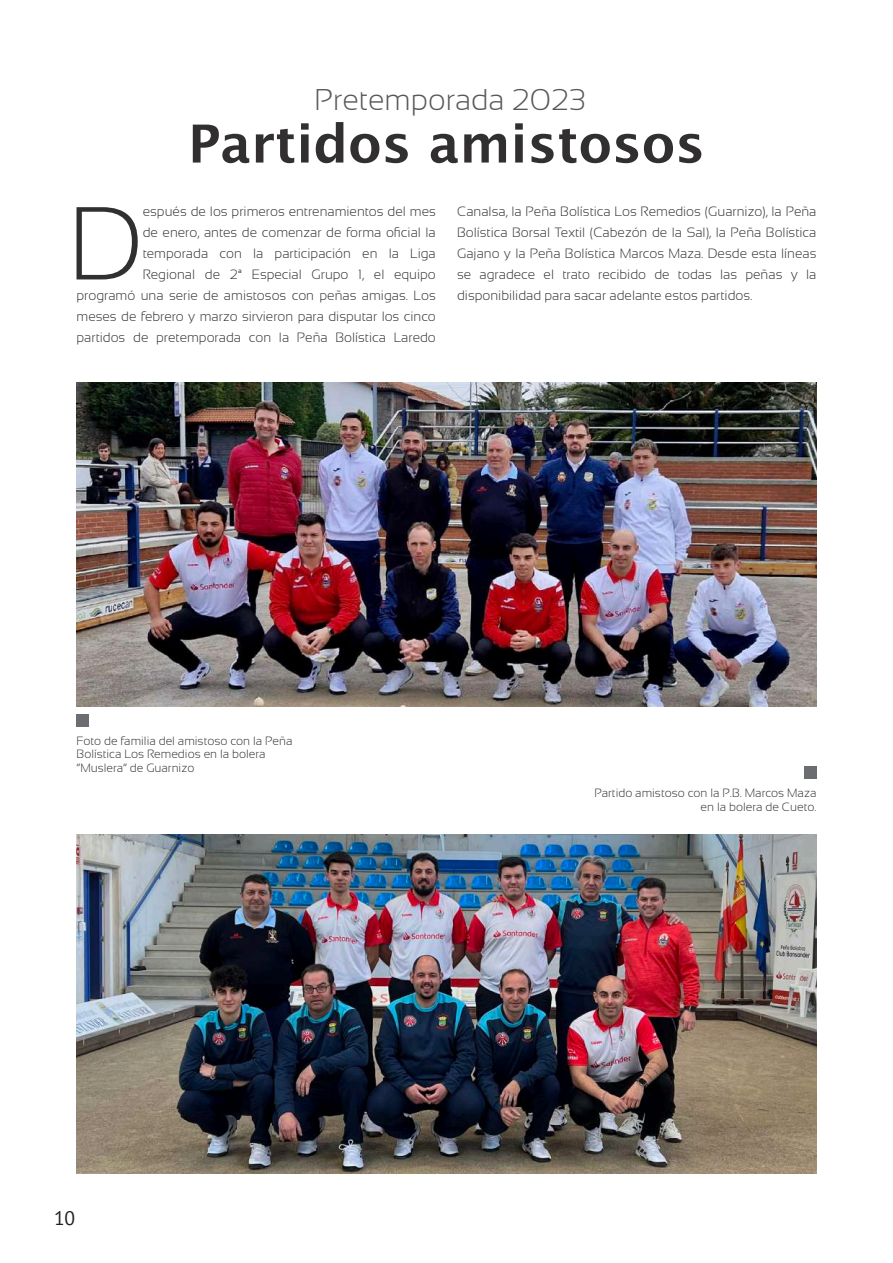
<style>
.page{position:relative;width:893px;height:1263px;background:#fff}
.page>*{position:absolute;margin:0;border:0;box-sizing:border-box;transform-origin:0 0}
.t1{font:300 103.5px "Sansation";color:#312f30}
.t2{font:700 52.5px "Lucida Grande";color:#312f30}
.t3{font:300 30px "Sansation";color:#57585a}
.t4{font:19.5px "PT Sans";color:#231f20}
.t5{font:300 13.5px/21px "Sansation";color:#312f30;text-align:right}
.t6{font:300 12px/13.5px "Sansation";color:#312f30}
</style>
<div class="page">
<div style="left:77px;top:714px;width:12px;height:13px;background:#6c6d70"></div>
<div style="left:804px;top:766px;width:12px;height:13px;background:#6c6d70"></div>
<img style="left:77px;top:383px;width:739px;height:323px">
<img style="left:77px;top:834px;width:739px;height:340px">
<h3 class="t3" style="left:315px;top:88px;width:273px">Pretemporada 2023</h3>
<h2 class="t2" style="left:188px;top:121px;width:518px">Partidos amistosos</h2>
<h1 class="t1" style="left:68px;top:204px;width:76px">D</h1>
<p class="t5" style="left:77px;top:202px;width:361px">espués de los primeros entrenamientos del mes<br>de enero, antes de comenzar de forma oficial la temporada con la participación en la Liga<br>Regional de 2ª Especial Grupo 1, el equipo<br>programó una serie de amistosos con peñas amigas. Los meses de febrero y marzo sirvieron para disputar los cinco partidos de pretemporada con la Peña Bolística Laredo</p>
<p class="t5" style="left:457px;top:202px;width:361px;text-align:justify">Canalsa, la Peña Bolística Los Remedios (Guarnizo), la Peña Bolística Borsal Textil (Cabezón de la Sal), la Peña Bolística Gajano y la Peña Bolística Marcos Maza. Desde esta líneas se agradece el trato recibido de todas las peñas y la disponibilidad para sacar adelante estos partidos.</p>
<p class="t6" style="left:77px;top:735px;width:218px">Foto de familia del amistoso con la Peña<br>Bolística Los Remedios en la bolera “Muslera” de Guarnizo</p>
<h3 class="t4" style="left:54px;top:1211px;width:23px">10</h3>
<p class="t6" style="left:594px;top:788px;width:223px;text-align:right">Partido amistoso con la P.B. Marcos Maza en la bolera de Cueto.</p>
</div>
